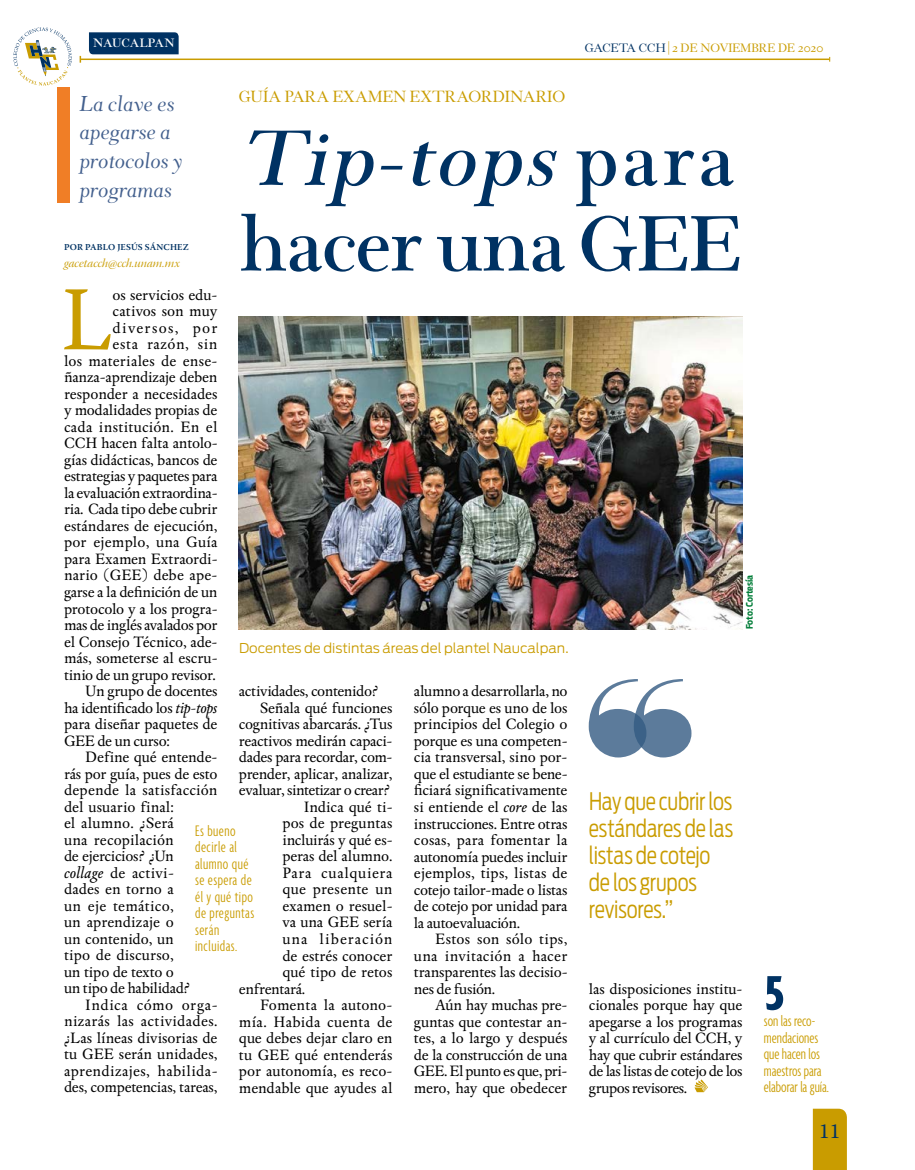
<style>
.page{position:relative;width:915px;height:1170px;background:#fff}
.page>*{position:absolute;margin:0;border:0;box-sizing:border-box;transform-origin:0 0}
.t1{font:90.9px "Warnock Pro";color:#c99c00}
.t2{font:600 87px/85.5px "Wessex";letter-spacing:-.02em;color:#003263}
.t3{font:700 condensed 52.5px "Agenda";color:#003263}
.t4{font:300 24px/27px "Antenna Cond";letter-spacing:-.01em;color:#c99c00;scale:.91 1}
.t5{font:italic 24px/28.8px "Wessex";color:#425f8d}
.t6{font:21px "Warnock Pro";color:#003263}
.t7{font:18px "Wessex";color:#c99c00}
.t8{font:300 extra-condensed 16.5px/16.5px "Agenda";letter-spacing:.025em;color:#c99c00}
.t9{font:300 extra-condensed 16.5px/16.5px "Agenda";color:#c99c00}
.t10{font:15.75px/16.5px "Espinosa Nova";letter-spacing:-.015em;color:#000;text-align:justify}
.t11{font:15.75px "Espinosa Nova";letter-spacing:.005em;color:#000}
.t12{font:15.75px "Espinosa Nova";letter-spacing:.015em;color:#000}
.t13{font:15.75px "Espinosa Nova";letter-spacing:.01em;color:#000}
.t14{font:15.75px "Espinosa Nova";letter-spacing:.02em;color:#000}
.t15{font:15.75px "Espinosa Nova";letter-spacing:.025em;color:#000}
.t16{font:15.75px "Espinosa Nova";letter-spacing:.035em;color:#000}
.t17{font:15.75px "Espinosa Nova";letter-spacing:-.035em;color:#000}
.t18{font:15.75px "Espinosa Nova";letter-spacing:.055em;color:#000}
.t19{font:15.75px "Espinosa Nova";letter-spacing:.085em;color:#000}
.t20{font:300 13.5px "Antenna";color:#c99c00}
.t21{font:13.5px "Wessex";color:#c99c00}
.t22{font:600 13.5px "Wessex";letter-spacing:-.01em;color:#fff}
.t23{font:12px "Warnock Pro It Disp";color:#c99c00}
.t24{font:600 9px "Warnock Pro";letter-spacing:.01em;color:#003263}
.t25{font:700 9px "Antenna Cond";color:#007c37}
.s1{color:#003263}
.s2{font-style:italic}
.s3{font-family:"Antenna"}
</style>
<div class="page">
<div style="left:58px;top:87px;width:12px;height:116px;background:#f07e26"></div>
<svg style="left:588px;top:679px;width:103px;height:78px"></svg>
<img style="left:239px;top:316px;width:503px;height:313px">
<svg style="left:694px;top:1079px;width:13px;height:13px"></svg>
<hr style="left:80px;top:59px;width:749px;height:1px;background:#c99c00">
<div style="left:812px;top:1108px;width:34px;height:61px;background:#c99c00"></div>
<div style="left:89px;top:32px;width:89px;height:22px;background:#003263"></div>
<svg style="left:13px;top:27px;width:59px;height:59px"></svg>
<p class="t22" style="left:93px;top:35px;width:83px">NAUCALPAN</p>
<p class="t21" style="left:584px;top:40px;width:240px"><span class="s1">GACETA CCH</span> | 2 DE NOVIEMBRE DE 2020</p>
<p class="t7" style="left:239px;top:86px;width:327px">GUÍA PARA EXAMEN EXTRAORDINARIO</p>
<h2 class="t2" style="left:239px;top:117px;width:505px"><span class="s2">Tip-tops</span> p a r a hacer una GEE</h2>
<h3 class="t5" style="left:79px;top:89px;width:105px">La clave es apegarse a protocolos y programas</h3>
<p class="t24" style="left:64px;top:242px;width:126px">POR PABLO JESÚS SÁNCHEZ</p>
<p class="t23" style="left:64px;top:256px;width:117px">gacetacch@cch.unam.mx</p>
<h1 class="t1" style="left:61px;top:265px;width:53px">L</h1>
<p class="t10" style="left:112px;top:287px;width:106px">os servicios edu-</p>
<p class="t11" style="left:112px;top:302px;width:106px">cativos son muy</p>
<p class="t19" style="left:112px;top:319px;width:106px">diversos, por</p>
<p class="t16" style="left:112px;top:335px;width:106px">esta razón, sin</p>
<p class="t12" style="left:64px;top:352px;width:155px">los materiales de ense-</p>
<p class="t10" style="left:64px;top:369px;width:155px">ñanza-aprendizaje deben</p>
<p class="t10" style="left:64px;top:386px;width:155px">responder a necesidades</p>
<p class="t10" style="left:64px;top:402px;width:155px">y modalidades propias de</p>
<p class="t12" style="left:64px;top:418px;width:155px">cada institución. En el</p>
<p class="t10" style="left:64px;top:435px;width:155px">CCH hacen falta antolo-</p>
<p class="t10" style="left:64px;top:452px;width:155px">gías didácticas, bancos de</p>
<p class="t10" style="left:64px;top:468px;width:155px">estrategias y paquetes para</p>
<p class="t10" style="left:64px;top:485px;width:155px">la evaluación extraordina-</p>
<p class="t10" style="left:64px;top:501px;width:155px">ria. Cada tipo debe cubrir</p>
<p class="t10" style="left:64px;top:518px;width:155px">estándares de ejecución,</p>
<p class="t14" style="left:64px;top:533px;width:155px">por ejemplo, una Guía</p>
<p class="t10" style="left:64px;top:551px;width:155px">para Examen Extraordi-</p>
<p class="t11" style="left:64px;top:566px;width:155px">nario (GEE) debe ape-</p>
<p class="t10" style="left:64px;top:584px;width:155px">garse a la definición de un</p>
<p class="t10" style="left:64px;top:600px;width:155px">protocolo y a los progra-</p>
<p class="t10" style="left:64px;top:617px;width:155px">mas de inglés avalados por</p>
<p class="t10" style="left:64px;top:633px;width:155px">el Consejo Técnico, ade-</p>
<p class="t10" style="left:64px;top:650px;width:155px">más, someterse al escru-</p>
<p class="t10" style="left:64px;top:666px;width:153px">tinio de un grupo revisor.</p>
<p class="t10" style="left:85px;top:683px;width:134px">Un grupo de docentes</p>
<p class="t10" style="left:64px;top:699px;width:155px">ha identificado los <span class="s2">tip-tops</span></p>
<p class="t10" style="left:64px;top:716px;width:155px">para diseñar paquetes de</p>
<p class="t10" style="left:64px;top:732px;width:107px">GEE de un curso:</p>
<p class="t10" style="left:85px;top:749px;width:134px">Define qué entende-</p>
<p class="t10" style="left:64px;top:765px;width:155px">rás por guía, pues de esto</p>
<p class="t11" style="left:64px;top:781px;width:155px">depende la satisfacción</p>
<p class="t11" style="left:64px;top:797px;width:111px">del usuario final:</p>
<p class="t13" style="left:64px;top:814px;width:111px">el alumno. ¿Será</p>
<p class="t11" style="left:64px;top:830px;width:111px">una recopilación</p>
<p class="t10" style="left:64px;top:848px;width:111px">de ejercicios? ¿Un</p>
<p class="t12" style="left:64px;top:863px;width:111px"><span class="s2">collage</span> de activi-</p>
<p class="t10" style="left:64px;top:881px;width:111px">dades en torno a</p>
<p class="t12" style="left:64px;top:896px;width:111px">un eje temático,</p>
<p class="t13" style="left:64px;top:913px;width:111px">un aprendizaje o</p>
<p class="t10" style="left:64px;top:930px;width:111px">un contenido, un</p>
<p class="t13" style="left:64px;top:946px;width:111px">tipo de discurso,</p>
<p class="t10" style="left:64px;top:963px;width:111px">un tipo de texto o</p>
<p class="t10" style="left:64px;top:980px;width:128px">un tipo de habilidad?</p>
<p class="t15" style="left:85px;top:995px;width:134px">Indica cómo orga-</p>
<p class="t14" style="left:64px;top:1012px;width:155px">nizarás las actividades.</p>
<p class="t10" style="left:64px;top:1029px;width:155px">¿Las líneas divisorias de</p>
<p class="t10" style="left:64px;top:1046px;width:155px">tu GEE serán unidades,</p>
<p class="t15" style="left:64px;top:1061px;width:155px">aprendizajes, habilida-</p>
<p class="t10" style="left:64px;top:1079px;width:155px">des, competencias, tareas,</p>
<p class="t25" style="left:743px;top:629px;width:56px;rotate:-90deg">Foto: Cortesía</p>
<p class="t20" style="left:239px;top:640px;width:331px">Docentes de distintas áreas del plantel Naucalpan.</p>
<p class="t10" style="left:239px;top:683px;width:142px">actividades, contenido?</p>
<p class="t10" style="left:260px;top:699px;width:134px">Señala qué funciones</p>
<p class="t10" style="left:239px;top:716px;width:155px">cognitivas abarcarás. ¿Tus</p>
<p class="t10" style="left:239px;top:732px;width:155px">reactivos medirán capaci-</p>
<p class="t17" style="left:239px;top:748px;width:155px">dades para recordar, com-</p>
<p class="t10" style="left:239px;top:766px;width:155px">prender, aplicar, analizar,</p>
<p class="t10" style="left:239px;top:782px;width:153px">evaluar, sintetizar o crear?</p>
<p class="t11" style="left:303px;top:797px;width:90px">Indica qué ti-</p>
<p class="t11" style="left:282px;top:814px;width:112px">pos de preguntas</p>
<p class="t10" style="left:282px;top:832px;width:112px">incluirás y qué es-</p>
<p class="t10" style="left:282px;top:848px;width:112px">peras del alumno.</p>
<p class="t16" style="left:282px;top:863px;width:112px">Para cualquiera</p>
<p class="t12" style="left:282px;top:880px;width:111px">que presente un</p>
<p class="t10" style="left:282px;top:898px;width:112px">examen o resuel-</p>
<p class="t10" style="left:282px;top:914px;width:112px">va una GEE sería</p>
<p class="t18" style="left:282px;top:929px;width:112px">una liberación</p>
<p class="t10" style="left:282px;top:947px;width:112px">de estrés conocer</p>
<p class="t10" style="left:282px;top:964px;width:111px">qué tipo de retos</p>
<p class="t10" style="left:239px;top:980px;width:68px">enfrentará.</p>
<p class="t10" style="left:260px;top:997px;width:134px">Fomenta la autono-</p>
<p class="t12" style="left:239px;top:1012px;width:155px">mía. Habida cuenta de</p>
<p class="t10" style="left:239px;top:1030px;width:155px">que debes dejar claro en</p>
<p class="t10" style="left:239px;top:1046px;width:155px">tu GEE qué entenderás</p>
<p class="t10" style="left:239px;top:1063px;width:155px">por autonomía, es reco-</p>
<p class="t10" style="left:239px;top:1079px;width:155px">mendable que ayudes al</p>
<p class="t10" style="left:414px;top:683px;width:155px">alumno a desarrollarla, no sólo porque es uno de los principios del Colegio o porque es una competen&shy;cia transversal, sino por&shy;que el estudiante se bene&shy;ficiará significativamente si entiende el <span class="s2">core</span> de las instrucciones. Entre otras cosas, para fomentar la autonomía puedes incluir ejemplos, tips, listas de cotejo tailor-made o listas de cotejo por unidad para la autoevaluación.</p>
<p class="t10" style="left:414px;top:931px;width:155px;text-indent:21px">Estos son sólo tips, una invitación a hacer transparentes las decisio&shy;nes de fusión.</p>
<p class="t10" style="left:414px;top:997px;width:155px;text-indent:21px">Aún hay muchas pre&shy;guntas que contestar an&shy;tes, a lo largo y después de la construcción de una GEE. El punto es que, pri&shy;mero, hay que obedecer</p>
<h3 class="t4" style="left:588px;top:787px;width:160px">Hay que cubrir los estándares de las listas de cotejo de los grupos revisores.<span class="s3">”</span></h3>
<p class="t8" style="left:195px;top:822px;width:61px">Es bueno decirle al alumno qué se espera de él y qué tipo de preguntas serán incluidas.</p>
<p class="t10" style="left:588px;top:980px;width:155px">las disposiciones institu&shy;cionales porque hay que apegarse a los programas y al currículo del CCH, y hay que cubrir estándares de las listas de cotejo de los grupos revisores.</p>
<h3 class="t3" style="left:763px;top:961px;width:22px">5</h3>
<p class="t9" style="left:763px;top:1012px;width:66px">son las reco&shy;mendaciones que hacen los maestros para elaborar la guía.</p>
<h3 class="t6" style="left:819px;top:1118px;width:23px">11</h3>
</div>
